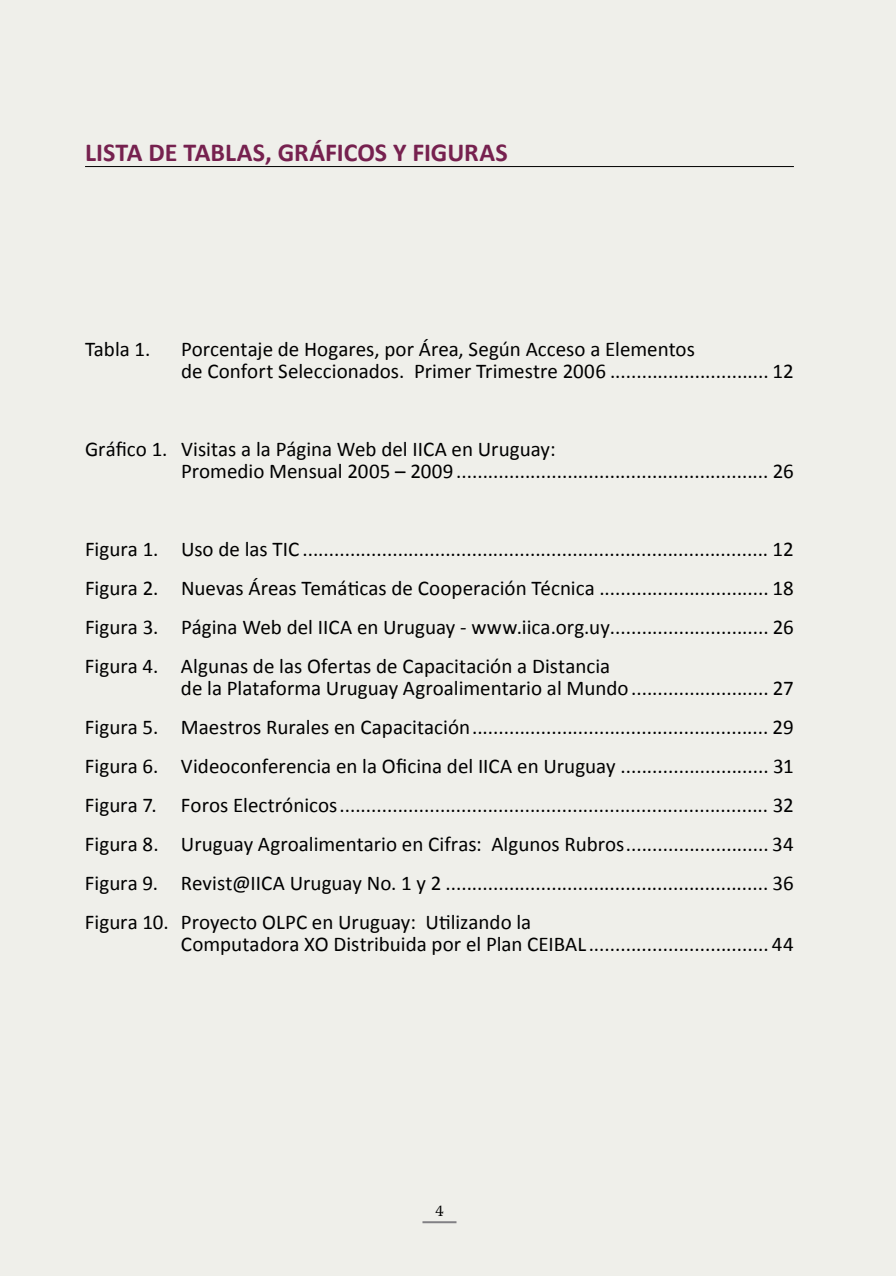
<style>
.page{position:relative;width:896px;height:1276px;background:#efefea}
.page>*{position:absolute;margin:0;border:0;box-sizing:border-box;transform-origin:0 0}
.t1{font:700 26px "Calibri";color:#76214f}
.t2{font:21px/39px "Calibri";color:#000}
.t3{font:16px "Warnock Pro";color:#000}
</style>
<div class="page">
<hr style="left:422px;top:1221px;width:34px;height:2px;background:#818084">
<hr style="left:85px;top:166px;width:709px;height:1px;background:#000">
<p class="t1" style="left:85px;top:136px;width:424px">LISTA DE TABLAS, GRÁFICOS Y FIGURAS</p>
<p class="t2" style="left:85px;top:328px;width:67px">Tabla 1.</p>
<p class="t2" style="left:181px;top:337px;width:614px;line-height:22px">Porcentaje de Hogares, por Área, Según Acceso a Elementos<br>de Confort Seleccionados. Primer Trimestre 2006 .............................. 12</p>
<p class="t2" style="left:181px;top:437px;width:614px;line-height:22px;text-indent:-96px">Gráfico 1. Visitas a la Página Web del IICA en Uruguay:<br>Promedio Mensual 2005 – 2009........................................................... 26</p>
<p class="t2" style="left:85px;top:528px;width:710px;text-align:justify">Figura 1. Uso de las TIC ........................................................................................ 12<br>Figura 2. Nuevas Áreas Temáticas de Cooperación Técnica ................................ 18<br>Figura 3. Página Web del IICA en Uruguay - www.iica.org.uy.............................. 26<br>Figura 4. Algunas de las Ofertas de Capacitación a Distancia</p>
<p class="t2" style="left:85px;top:668px;width:710px;text-align:justify;text-indent:96px">de la Plataforma Uruguay Agroalimentario al Mundo.......................... 27<br>Figura 5. Maestros Rurales en Capacitación........................................................ 29<br>Figura 6. Videoconferencia en la Oficina del IICA en Uruguay ............................ 31<br>Figura 7. Foros Electrónicos................................................................................. 32<br>Figura 8. Uruguay Agroalimentario en Cifras: Algunos Rubros........................... 34<br>Figura 9. Revist@IICA Uruguay No. 1 y 2 ............................................................. 36<br>Figura 10. Proyecto OLPC en Uruguay: Utilizando la</p>
<p class="t2" style="left:181px;top:924px;width:614px">Computadora XO Distribuida por el Plan CEIBAL .................................. 44</p>
<p class="t3" style="left:435px;top:1201px;width:10px">4</p>
</div>
